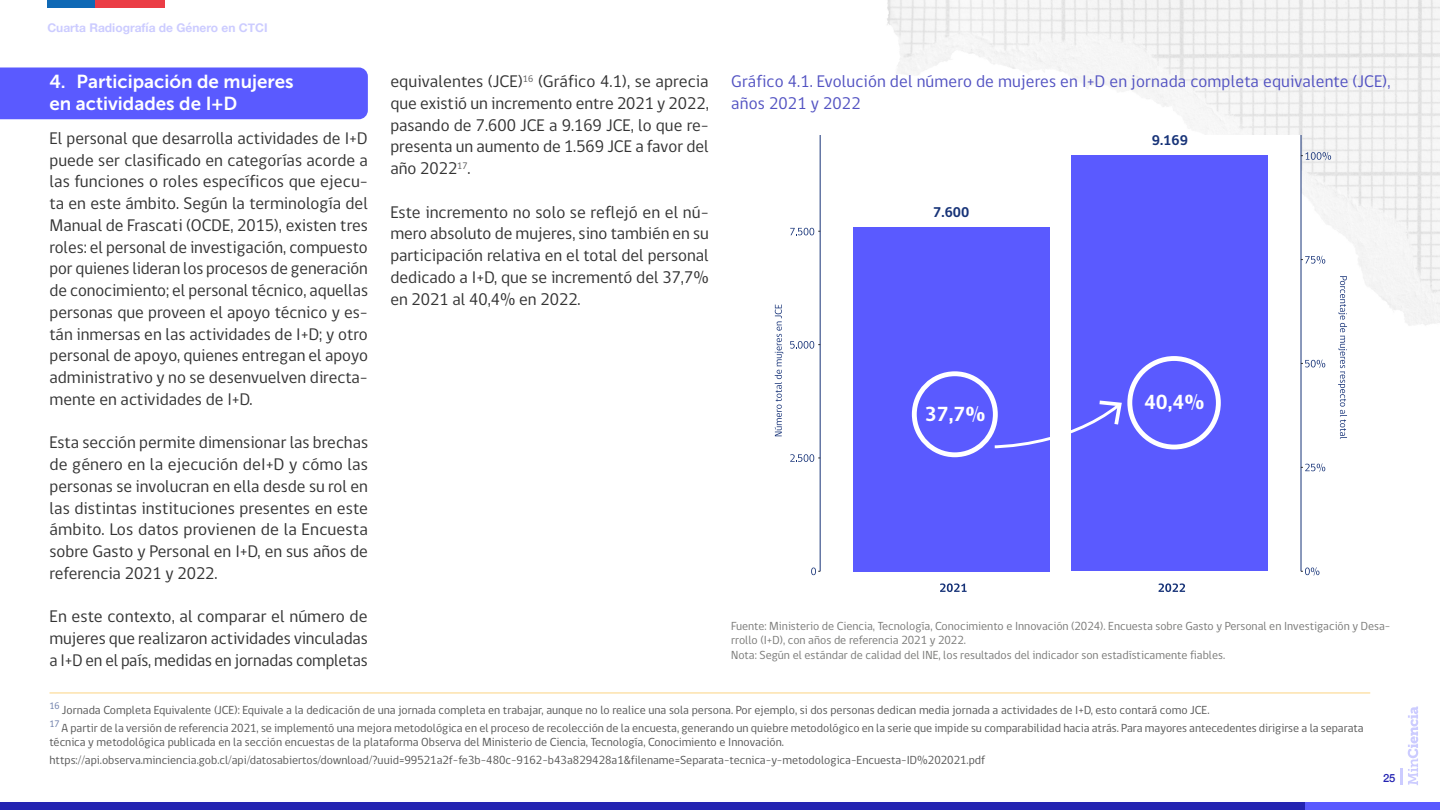
<style>
.page{position:relative;width:1440px;height:810px;background:#fff}
.page>*{position:absolute;margin:0;border:0;box-sizing:border-box;transform-origin:0 0}
.t1{font:700 20.85px "gob CL";color:#fff}
.t2{font:18.75px/21.8px "Museo Sans 700";color:#fff}
.t3{font:17.25px/21.8px "gob CL";color:#333;text-align:justify}
.t4{font:17.25px/21.8px "gob CL";letter-spacing:.01em;color:#5252c2}
.t5{font:700 14.4px "gob CL";color:#173378}
.t6{font:12px/14.2px "gob CL";color:#575757}
.t7{font:12px/14.2px "gob CL";color:#7a7a78}
.t8{font:700 12px "Helvetica Neue";color:#ccf}
.t9{font:500 11.25px "Helvetica Neue";color:#2424b2}
.t10{font:9.6px "gob CL";color:#6678a6}
</style>
<div class="page">
<hr style="left:1400px;top:769px;width:3px;height:16px;background:#ccf">
<svg style="left:1408px;top:706px;width:10px;height:79px"></svg>
<div style="left:0;top:802px;width:1305px;height:8px;background:#2424b2"></div>
<div style="left:1305px;top:802px;width:135px;height:8px;background:#5a5aff"></div>
<div style="left:47px;top:0;width:48px;height:8px;background:#0f69b5"></div>
<div style="left:95px;top:0;width:69px;height:8px;background:#eb3d45"></div>
<img style="left:887px;top:0;width:553px;height:326px">
<hr style="left:50px;top:693px;width:1320px;height:1px;background:#fcd482">
<div style="left:820px;top:135px;width:481px;height:457px;background:#fff"></div>
<div style="left:853px;top:227px;width:197px;height:344px;background:#5a5aff"></div>
<div style="left:1072px;top:156px;width:196px;height:415px;background:#5a5aff"></div>
<hr style="left:820px;top:135px;width:1px;height:436px;background:#173378">
<svg style="left:811px;top:568px;width:9px;height:7px"></svg>
<svg style="left:790px;top:454px;width:30px;height:8px"></svg>
<svg style="left:790px;top:341px;width:30px;height:8px"></svg>
<svg style="left:790px;top:228px;width:30px;height:7px"></svg>
<hr style="left:1301px;top:135px;width:1px;height:436px;background:#173378">
<svg style="left:1301px;top:567px;width:18px;height:9px"></svg>
<svg style="left:1301px;top:463px;width:24px;height:9px"></svg>
<svg style="left:1301px;top:360px;width:24px;height:8px"></svg>
<svg style="left:1301px;top:256px;width:24px;height:8px"></svg>
<svg style="left:1301px;top:152px;width:30px;height:8px"></svg>
<svg style="left:940px;top:583px;width:27px;height:9px"></svg>
<svg style="left:1158px;top:583px;width:27px;height:9px"></svg>
<svg style="left:775px;top:305px;width:8px;height:131px"></svg>
<svg style="left:1338px;top:276px;width:9px;height:163px"></svg>
<div style="left:912px;top:371px;width:86px;height:86px;border:5px solid #fff;border-radius:50%"></div>
<div style="left:1127px;top:356px;width:94px;height:93px;border:5px solid #fff;border-radius:50%"></div>
<svg style="left:992px;top:401px;width:130px;height:49px"></svg>
<div style="left:0;top:68px;width:368px;height:51px;background:#5a5aff"></div>
<p class="t8" style="left:47px;top:19px;width:222px">Cuarta Radiografía de Género en CTCI</p>
<p class="t2" style="left:50px;top:71px;width:246px">4. Participación de mujeres en actividades de I+D</p>
<p class="t3" style="left:50px;top:128px;width:320px">El personal que desarrolla actividades de I+D puede ser clasificado en categorías acorde a las funciones o roles específicos que ejecu&shy;ta en este ámbito. Según la terminología del Manual de Frascati (OCDE, 2015), existen tres roles: el personal de investigación, compuesto por quienes lideran los procesos de generación de conocimiento; el personal técnico, aquellas personas que proveen el apoyo técnico y es&shy;tán inmersas en las actividades de I+D; y otro personal de apoyo, quienes entregan el apoyo administrativo y no se desenvuelven directa&shy;mente en actividades de I+D.</p>
<p class="t3" style="left:50px;top:432px;width:320px">Esta sección permite dimensionar las brechas de género en la ejecución deI+D y cómo las personas se involucran en ella desde su rol en las distintas instituciones presentes en este ámbito. Los datos provienen de la Encuesta sobre Gasto y Personal en I+D, en sus años de referencia 2021 y 2022.</p>
<p class="t3" style="left:50px;top:606px;width:320px">En este contexto, al comparar el número de mujeres que realizaron actividades vinculadas a I+D en el país, medidas en jornadas completas</p>
<p class="t3" style="left:390px;top:71px;width:320px">equivalentes (JCE)<sup>16</sup> (Gráfico 4.1), se aprecia que existió un incremento entre 2021 y 2022, pasando de 7.600 JCE a 9.169 JCE, lo que re&shy;presenta un aumento de 1.569 JCE a favor del año 2022<sup>17</sup>.</p>
<p class="t3" style="left:390px;top:201px;width:320px">Este incremento no solo se reflejó en el nú&shy;mero absoluto de mujeres, sino también en su participación relativa en el total del personal dedicado a I+D, que se incrementó del 37,7% en 2021 al 40,4% en 2022.</p>
<p class="t4" style="left:731px;top:71px;width:661px">Gráfico 4.1. Evolución del número de mujeres en I+D en jornada completa equivalente (JCE), años 2021 y 2022</p>
<p class="t5" style="left:933px;top:202px;width:38px">7.600</p>
<p class="t1" style="left:925px;top:400px;width:62px">37,7%</p>
<p class="t5" style="left:1152px;top:131px;width:38px">9.169</p>
<p class="t1" style="left:1144px;top:388px;width:62px">40,4%</p>
<p class="t7" style="left:731px;top:619px;width:661px">Fuente: Ministerio de Ciencia, Tecnología, Conocimiento e Innovación (2024). Encuesta sobre Gasto y Personal en Investigación y Desa&shy;rrollo (I+D), con años de referencia 2021 y 2022.<br>Nota: Según el estándar de calidad del INE, los resultados del indicador son estadísticamente fiables.</p>
<p class="t10" style="left:50px;top:699px;width:12px">16</p>
<p class="t6" style="left:62px;top:703px;width:1149px">Jornada Completa Equivalente (JCE): Equivale a la dedicación de una jornada completa en trabajar, aunque no lo realice una sola persona. Por ejemplo, si dos personas dedican media jornada a actividades de I+D, esto contará como JCE.</p>
<p class="t10" style="left:50px;top:717px;width:12px">17</p>
<p class="t6" style="left:50px;top:721px;width:1316px;text-indent:12px">A partir de la versión de referencia 2021, se implementó una mejora metodológica en el proceso de recolección de la encuesta, generando un quiebre metodológico en la serie que impide su comparabilidad hacia atrás. Para mayores antecedentes dirigirse a la separata técnica y metodológica publicada en la sección encuestas de la plataforma Observa del Ministerio de Ciencia, Tecnología, Conocimiento e Innovación.</p>
<p class="t6" style="left:50px;top:753px;width:937px">https://api.observa.minciencia.gob.cl/api/datosabiertos/download/?uuid=99521a2f-fe3b-480c-9162-b43a829428a1&amp;filename=Separata-tecnica-y-metodologica-Encuesta-ID%202021.pdf</p>
<p class="t9" style="left:1383px;top:768px;width:14px">25</p>
</div>
